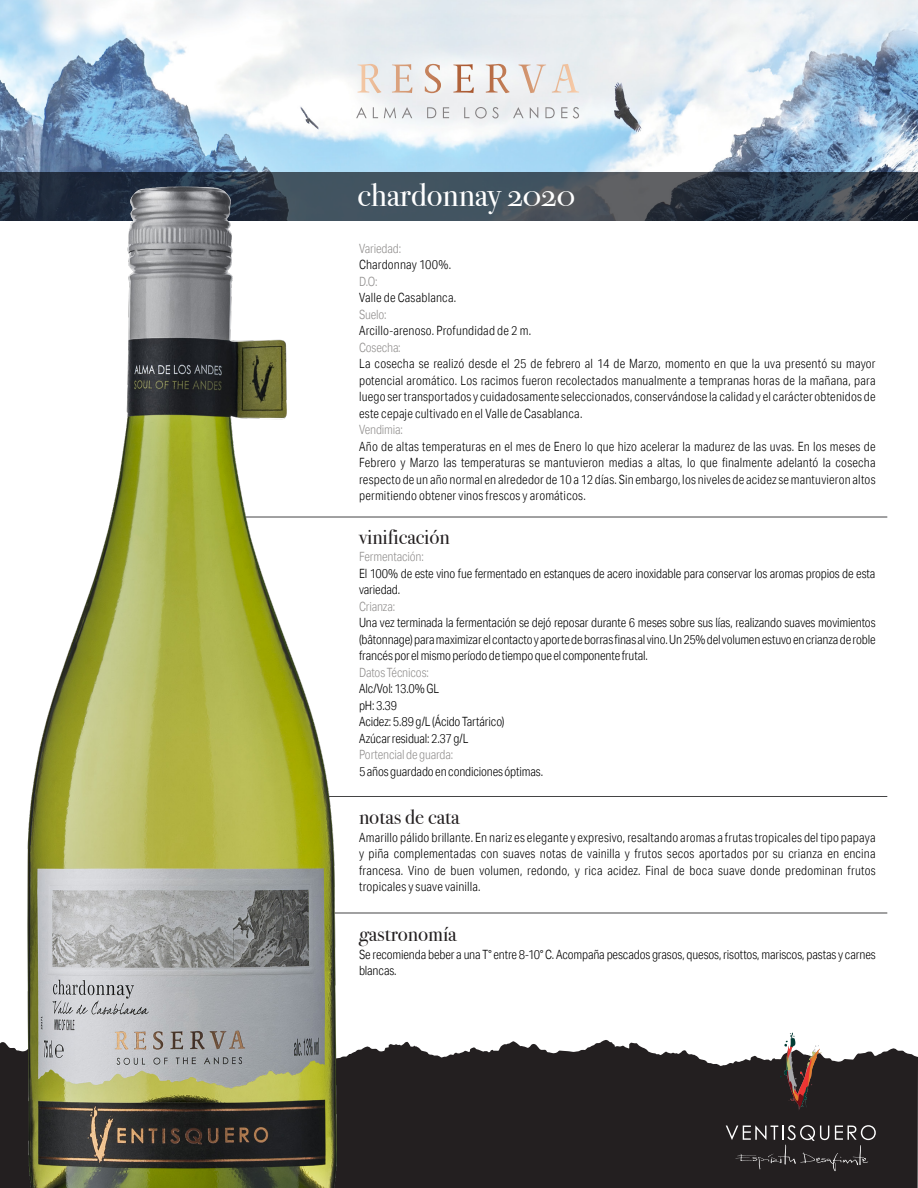
<style>
.page{position:relative;width:918px;height:1188px;background:#fff}
.page>*{position:absolute;margin:0;border:0;box-sizing:border-box;transform-origin:0 0}
.t1{font:33px "Bodoni Svty Two OSITCTT";color:#fff}
.t2{font:21px "Bodoni Svty Two ITCTT";color:#231f20}
.t3{font:300 12.75px/16.5px "Aktiv Grotesk Cd";letter-spacing:-.005em;color:#000;text-align:justify}
.t4{font:300 12.75px "Aktiv Grotesk Cd";letter-spacing:-.015em;color:#92908f}
</style>
<div class="page">
<hr style="left:222px;top:517px;width:665px;height:1px;background:#444445">
<hr style="left:239px;top:796px;width:648px;height:1px;background:#444445">
<hr style="left:300px;top:913px;width:587px;height:1px;background:#444445">
<svg style="left:394px;top:1040px;width:524px;height:148px;fill:#231f20"></svg>
<img style="left:0;top:0;width:918px;height:172px">
<svg style="left:394px;top:172px;width:524px;height:49px"></svg>
<img style="left:0;top:152px;width:394px;height:1036px">
<svg style="left:358px;top:64px;width:221px;height:29px"></svg>
<svg style="left:356px;top:107px;width:11px;height:11px"></svg>
<svg style="left:373px;top:107px;width:5px;height:11px"></svg>
<svg style="left:384px;top:107px;width:12px;height:11px"></svg>
<svg style="left:402px;top:107px;width:10px;height:11px"></svg>
<svg style="left:427px;top:107px;width:9px;height:11px"></svg>
<svg style="left:443px;top:107px;width:6px;height:11px"></svg>
<svg style="left:464px;top:107px;width:5px;height:11px"></svg>
<svg style="left:475px;top:107px;width:24px;height:11px"></svg>
<svg style="left:513px;top:107px;width:11px;height:11px"></svg>
<svg style="left:530px;top:107px;width:8px;height:11px"></svg>
<svg style="left:545px;top:107px;width:10px;height:11px"></svg>
<svg style="left:561px;top:107px;width:6px;height:11px"></svg>
<svg style="left:573px;top:107px;width:6px;height:11px"></svg>
<svg style="left:780px;top:1033px;width:42px;height:78px"></svg>
<svg style="left:726px;top:1125px;width:150px;height:46px"></svg>
<h1 class="t1" style="left:358px;top:175px;width:219px">chardonnay 2020</h1>
<p class="t4" style="left:359px;top:241px;width:44px">Variedad:</p>
<p class="t3" style="left:359px;top:256px;width:94px">Chardonnay 100%.</p>
<p class="t4" style="left:359px;top:274px;width:20px">D.O:</p>
<p class="t3" style="left:359px;top:289px;width:99px">Valle de Casablanca.</p>
<p class="t4" style="left:359px;top:307px;width:29px">Suelo:</p>
<p class="t3" style="left:359px;top:322px;width:174px">Arcillo-arenoso. Profundidad de 2 m.</p>
<p class="t4" style="left:359px;top:340px;width:43px">Cosecha:</p>
<p class="t3" style="left:359px;top:355px;width:518px">La cosecha se realizó desde el 25 de febrero al 14 de Marzo, momento en que la uva presentó su mayor potencial aromático. Los racimos fueron recolectados manualmente a tempranas horas de la mañana, para luego ser transportados y cuidadosamente seleccionados, conservándose la calidad y el carácter obtenidos de este cepaje cultivado en el Valle de Casablanca.</p>
<p class="t4" style="left:359px;top:422px;width:45px">Vendimia:</p>
<p class="t3" style="left:359px;top:438px;width:518px">Año de altas temperaturas en el mes de Enero lo que hizo acelerar la madurez de las uvas. En los meses de Febrero y Marzo las temperaturas se mantuvieron medias a altas, lo que finalmente adelantó la cosecha respecto de un año normal en alrededor de 10 a 12 días. Sin embargo, los niveles de acidez se mantuvieron altos permitiendo obtener vinos frescos y aromáticos.</p>
<h2 class="t2" style="left:359px;top:520px;width:92px">vinificación</h2>
<p class="t4" style="left:359px;top:549px;width:66px">Fermentación:</p>
<p class="t3" style="left:359px;top:565px;width:518px">El 100% de este vino fue fermentado en estanques de acero inoxidable para conservar los aromas propios de esta variedad.</p>
<p class="t4" style="left:359px;top:599px;width:38px">Crianza:</p>
<p class="t3" style="left:359px;top:614px;width:518px">Una vez terminada la fermentación se dejó reposar durante 6 meses sobre sus lías, realizando suaves movimientos (bâtonnage) para maximizar el contacto y aporte de borras finas al vino. Un 25% del volumen estuvo en crianza de roble francés por el mismo período de tiempo que el componente frutal.</p>
<p class="t4" style="left:359px;top:665px;width:71px">Datos Técnicos:</p>
<p class="t3" style="left:359px;top:680px;width:147px;text-align:left">Alc/Vol: 13.0% GL<br>pH: 3.39<br>Acidez: 5.89 g/L (Ácido Tartárico)<br>Azúcar residual: 2.37 g/L</p>
<p class="t4" style="left:359px;top:747px;width:96px">Portencial de guarda:</p>
<p class="t3" style="left:359px;top:763px;width:186px">5 años guardado en condiciones óptimas.</p>
<h2 class="t2" style="left:359px;top:799px;width:102px">notas de cata</h2>
<p class="t3" style="left:359px;top:829px;width:518px">Amarillo pálido brillante. En nariz es elegante y expresivo, resaltando aromas a frutas tropicales del tipo papaya y piña complementadas con suaves notas de vainilla y frutos secos aportados por su crianza en encina francesa. Vino de buen volumen, redondo, y rica acidez. Final de boca suave donde predominan frutos tropicales y suave vainilla.</p>
<h2 class="t2" style="left:359px;top:917px;width:99px">gastronomía</h2>
<p class="t3" style="left:359px;top:946px;width:518px">Se recomienda beber a una T° entre 8-10° C. Acompaña pescados grasos, quesos, risottos, mariscos, pastas y carnes blancas.</p>
</div>
